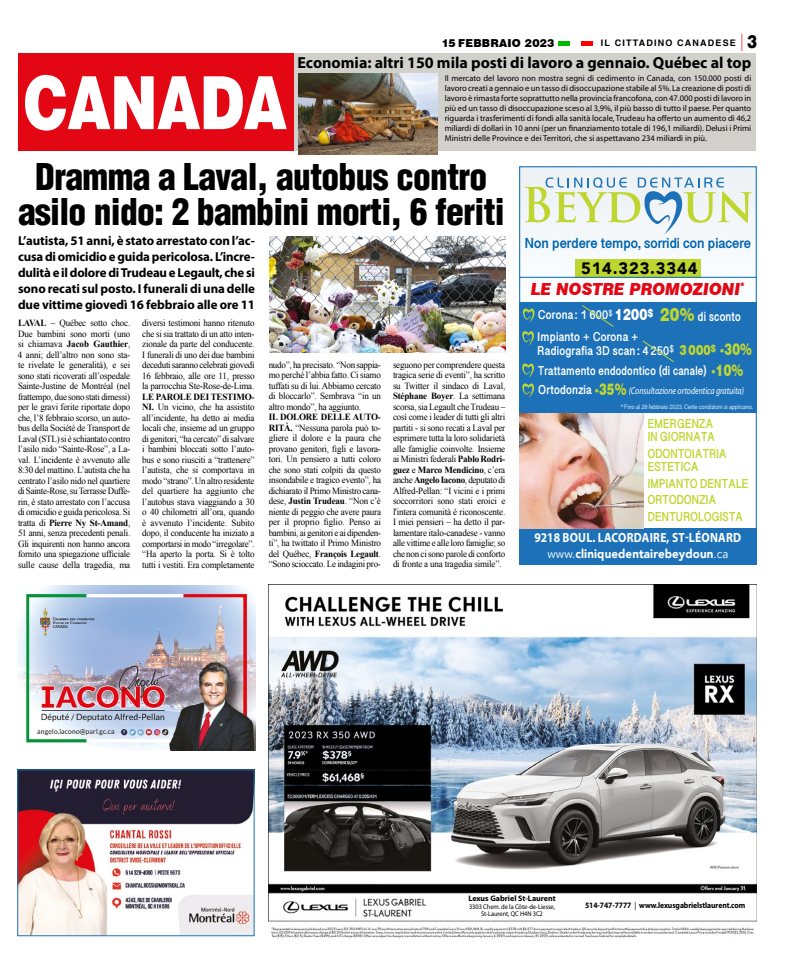
<style>
.page{position:relative;width:792px;height:972px;background:#fff}
.page>*{position:absolute;margin:0;border:0;box-sizing:border-box;transform-origin:0 0}
.t1{font:73.3px "Switzerland Black Plain";letter-spacing:-.01em;color:#fff;scale:.77 1}
.t2{font:36px/35px "Switzerland Cond Black Plain";letter-spacing:-.02em;color:#000;text-align:center}
.t3{font:italic 900 16.7px "Swiss 721 BT";color:#e30613;scale:.94 1}
.t4{font:900 16.4px "Avenir";letter-spacing:.05em;color:#000}
.t5{font:900 16.1px "Swiss 721 BT";color:#bfd630;scale:.72 1}
.t6{font:700 16px "Myriad Pro";color:#000}
.t7{font:700 14.9px "Myanmar Sangam MN";color:#0064b0;scale:.93 1}
.t8{font:700 13.5px "Myanmar Sangam MN";letter-spacing:.02em;color:#fff;scale:.8 1}
.t9{font:700 13.4px "Myriad Pro";letter-spacing:.02em;color:#fff;scale:.86 1}
.t10{font:700 13.2px/13.2px "Myanmar Sangam MN";letter-spacing:-.03em;color:#bfd630;scale:.83 1}
.t11{font:700 13.1px/14px "Myanmar Sangam MN";letter-spacing:.02em;color:#fff;scale:.85 1}
.t12{font:700 13.1px "Myanmar Sangam MN";letter-spacing:.02em;color:#fff;scale:.81 1}
.t13{font:700 13px/16px "Myriad Pro";letter-spacing:-.005em;color:#000;text-align:justify}
.t14{font:900 12.3px "Avenir";letter-spacing:.01em;color:#fff;scale:.94 1}
.t15{font:900 11px "Swiss 721 BT";letter-spacing:.02em;color:#000}
.t16{font:900 11px "Swiss 721 BT";color:#fff;scale:.77 1}
.t17{font:italic 10px "Myriad Pro";color:#fff;scale:.79 1}
.t18{font:9.4px/10.5px "Times New Roman";letter-spacing:-.02em;color:#000;text-align:justify;scale:.96 1}
.t19{font:700 9px "Switzerland";letter-spacing:.13em;color:#000}
.t20{font:8.5px/10px "Myriad Pro";color:#000;text-align:justify}
.t21{font:700 8.2px "Myriad Pro";letter-spacing:-.01em;color:#000;scale:.93 1}
.t22{font:700 8px "Myriad Pro";color:#000}
.t23{font:6.9px/7.3px "Myriad Pro";letter-spacing:-.01em;color:#000;text-align:center;scale:.93 1}
.t24{font:6.5px "Myanmar Sangam MN";color:#fffffe;scale:.87 1}
.s1{font-family:"Swiss 721 BT";font-weight:400;font-stretch:condensed;font-size:17.3px;color:#f00}
.s2{font-family:"Switzerland Black Plain";font-weight:400;font-size:18px}
.s3{font-weight:700}
.s4{font-family:"Swiss 721 BT";font-weight:900;font-size:15.7px}
.s5{font-family:"Swiss 721 BT";font-weight:900;font-size:18.2px;color:#bfd630}
.s6{font-family:"Swiss 721 BT";font-weight:900;font-size:13.9px;color:#bfd630}
.s7{font-family:"Swiss 721 BT";font-weight:900;font-size:16.1px;color:#bfd630}
.s8{font-family:"Myanmar Sangam MN";font-weight:700;font-style:normal;font-size:13.1px}
.s9{font-family:"Swiss 721 BT";font-weight:900;font-style:normal;font-size:16.1px;color:#bfd630}
.s10{font-weight:400}
</style>
<div class="page">
<div style="left:559px;top:41px;width:11px;height:5px;background:#00ba00"></div>
<div style="left:582px;top:41px;width:11px;height:5px;background:#f00"></div>
<div style="left:295px;top:53px;width:461px;height:98px;background:#d1d0cb"></div>
<div style="left:18px;top:53px;width:276px;height:98px;background:#e30613"></div>
<img style="left:17px;top:585px;width:238px;height:166px">
<img style="left:19px;top:772px;width:233px;height:162px">
<div style="left:17px;top:770px;width:237px;height:166px;border:1px solid #1c75ba"></div>
<img style="left:268px;top:584px;width:488px;height:354px">
<img style="left:269px;top:237px;width:237px;height:115px">
<img style="left:299px;top:73px;width:139px;height:82px">
<img style="left:521px;top:169px;width:233px;height:359px">
<svg style="left:524px;top:177px;width:228px;height:58px"></svg>
<div style="left:520px;top:528px;width:236px;height:37px;background:#1c71b8"></div>
<div style="left:520px;top:302px;width:236px;height:111px;background:#1c71b8"></div>
<div style="left:576px;top:259px;width:125px;height:18px;background:#bfd630"></div>
<img style="left:520px;top:414px;width:123px;height:114px">
<svg style="left:522px;top:308px;width:13px;height:15px"></svg>
<svg style="left:522px;top:331px;width:12px;height:15px"></svg>
<svg style="left:522px;top:363px;width:13px;height:35px"></svg>
<svg style="left:582px;top:305px;width:32px;height:22px"></svg>
<svg style="left:642px;top:340px;width:32px;height:22px"></svg>
<hr style="left:520px;top:277px;width:236px;height:1px;background:#0069b4">
<h1 class="t1" style="left:24px;top:55px;width:344px">CANADA</h1>
<p class="t15" style="left:442px;top:36px;width:114px">15 FEBBRAIO 2023</p>
<p class="t19" style="left:601px;top:37px;width:158px">IL CITTADINO CANADESE <span class="s1">|</span> <span class="s2">3</span></p>
<h3 class="t6" style="left:298px;top:53px;width:455px">Economia: altri 150 mila posti di lavoro a gennaio. Québec al top</h3>
<p class="t20" style="left:445px;top:73px;width:308px">Il mercato del lavoro non mostra segni di cedimento in Canada, con 150.000 posti di lavoro creati a gennaio e un tasso di disoccupazione stabile al 5%. La creazione di posti di lavoro è rimasta forte soprattutto nella provincia francofona, con 47.000 posti di lavoro in più ed un tasso di disoccupazione sceso al 3,9%, il più basso di tutto il paese. Per quanto riguarda i trasferimenti di fondi alla sanità locale, Trudeau ha offerto un aumento di 46,2 miliardi di dollari in 10 anni (per un finanziamento totale di 196,1 miliardi). Delusi i Primi Ministri delle Province e dei Territori, che si aspettavano 234 miliardi in più.</p>
<h2 class="t2" style="left:18px;top:159px;width:488px">Dramma a Laval, autobus contro asilo nido: 2 bambini morti, 6 feriti</h2>
<h3 class="t13" style="left:18px;top:233px;width:239px">L’autista, 51 anni, è stato arrestato con l’ac&shy;cusa di omicidio e guida pericolosa. L’incre&shy;dulità e il dolore di Trudeau e Legault, che si sono recati sul posto. I funerali di una delle due vittime giovedì 16 febbraio alle ore 11</h3>
<p class="t18" style="left:18px;top:318px;width:119px"><span class="s3">LAVAL</span> – Québec sotto choc.<br>Due bambini sono morti (uno si chiamava <span class="s3">Jacob Gauthier</span>, 4 anni; dell’altro non sono sta&shy;te rivelate le generalità), e sei sono stati ricoverati all’ospedale Sainte-Justine de Montréal (nel frattempo, due sono stati dimessi) per le gravi ferite riportate dopo che, l’8 febbraio scorso, un auto&shy;bus della Société de Transport de Laval (STL) si è schiantato contro l’asilo nido “Sainte-Rose”, a La&shy;val. L’incidente è avvenuto alle 8:30 del mattino. L’autista che ha centrato l’asilo nido nel quartiere di Sainte-Rose, su Terrasse Duffe&shy;rin, è stato arrestato con l’accusa di omicidio e guida pericolosa. Si tratta di <span class="s3">Pierre Ny St-Amand</span>, 51 anni, senza precedenti penali.<br>Gli inquirenti non hanno ancora fornito una spiegazione ufficiale sulle cause della tragedia, ma</p>
<p class="t18" style="left:142px;top:318px;width:119px">diversi testimoni hanno ritenuto che si sia trattato di un atto inten&shy;zionale da parte del conducente.<br>I funerali di uno dei due bambini deceduti saranno celebrati giovedì 16 febbraio, alle ore 11, presso la parrocchia Ste-Rose-de-Lima.</p>
<p class="t18" style="left:142px;top:391px;width:119px"><span class="s3">LE PAROLE DEI TESTIMO-NI.</span> Un vicino, che ha assistito all’incidente, ha detto ai media locali che, insieme ad un gruppo di genitori, “ha cercato” di salvare i bambini bloccati sotto l’auto&shy;bus e sono riusciti a “trattenere” l’autista, che si comportava in modo “strano”. Un altro residente del quartiere ha aggiunto che l’autobus stava viaggiando a 30 o 40 chilometri all’ora, quando è avvenuto l’incidente. Subito dopo, il conducente ha iniziato a comportarsi in modo “irregolare”. “Ha aperto la porta. Si è tolto tutti i vestiti. Era completamente</p>
<p class="t18" style="left:269px;top:359px;width:118px">nudo”, ha precisato. “Non sappia&shy;mo perché l’abbia fatto. Ci siamo tuffati su di lui. Abbiamo cercato di bloccarlo”. Sembrava “in un altro mondo”, ha aggiunto.</p>
<p class="t18" style="left:269px;top:411px;width:118px"><span class="s3">IL DOLORE DELLE AUTO-RITÀ.</span> “Nessuna parola può to&shy;gliere il dolore e la paura che provano genitori, figli e lavora&shy;tori. Un pensiero a tutti coloro che sono stati colpiti da questo insondabile e tragico evento”, ha dichiarato il Primo Ministro cana&shy;dese, <span class="s3">Justin Trudeau</span>. “Non c’è niente di peggio che avere paura per il proprio figlio. Penso ai bambini, ai genitori e ai dipenden&shy;ti”, ha twittato il Primo Ministro del Québec, <span class="s3">François Legault</span>. “Sono scioccato. Le indagini pro-</p>
<p class="t18" style="left:393px;top:359px;width:119px">seguono per comprendere questa tragica serie di eventi”, ha scritto su Twitter il sindaco di Laval, <span class="s3">Stéphane Boyer</span>. La settimana scorsa, sia Legault che Trudeau – così come i leader di tutti gli altri partiti - si sono recati a Laval per esprimere tutta la loro solidarietà alle famiglie coinvolte. Insieme ai Ministri federali <span class="s3">Pablo Rodri&shy;guez</span> e <span class="s3">Marco Mendicino</span>, c’era anche <span class="s3">Angelo Iacono</span>, deputato di Alfred-Pellan: “I vicini e i primi soccorritori sono stati eroici e l'intera comunità è riconoscente.<br>I miei pensieri – ha detto il par&shy;lamentare italo-canadese - vanno alle vittime e alle loro famiglie; so che non ci sono parole di conforto di fronte a una tragedia simile”.</p>
<h3 class="t7" style="left:524px;top:234px;width:245px">Non perdere tempo, sorridi con piacere</h3>
<h3 class="t4" style="left:581px;top:254px;width:118px">514.323.3344</h3>
<h3 class="t3" style="left:531px;top:279px;width:229px">LE NOSTRE PROMOZIONI<sup>*</sup></h3>
<h3 class="t8" style="left:615px;top:308px;width:159px"><span class="s4">1200</span> <span class="s5">20%</span> di sconto</h3>
<p class="t16" style="left:648px;top:306px;width:9px">$</p>
<h3 class="t11" style="left:538px;top:308px;width:89px">Corona : 1 600<sup>$</sup></h3>
<h3 class="t11" style="left:537px;top:329px;width:254px">Impianto + Corona +<br>Radiografia 3D scan : 4 250<sup>$</sup> <span class="s6">3 000</span><sup>$</sup> <span class="s7">-30%</span></h3>
<p class="t17" style="left:538px;top:384px;width:262px"><span class="s8">Ortodonzia</span> <span class="s9">-35%</span> (Consultazione ortodentica gratuita)</p>
<h3 class="t5" style="left:712px;top:361px;width:46px">-10%</h3>
<h3 class="t12" style="left:538px;top:363px;width:210px">Trattamento endodontico (di canale)</h3>
<p class="t24" style="left:621px;top:403px;width:153px">*Fino al 28 febbraio 2023. Certe condizioni si applicano.</p>
<h3 class="t10" style="left:647px;top:417px;width:83px">EMERGENZA<br>IN GIORNATA</h3>
<h3 class="t10" style="left:647px;top:447px;width:97px">ODONTOIATRIA<br>ESTETICA</h3>
<h3 class="t10" style="left:647px;top:475px;width:124px;line-height:16.5px">IMPIANTO DENTALE<br>ORTODONZIA<br>DENTUROLOGISTA</h3>
<h3 class="t9" style="left:534px;top:529px;width:242px">9218 BOUL. LACORDAIRE, ST-LÉONARD</h3>
<h3 class="t14" style="left:547px;top:543px;width:194px"><span class="s10">www.</span>cliniquedentairebeydoun<span class="s10">.ca</span></h3>
<p class="t22" style="left:468px;top:893px;width:89px">Lexus Gabriel St-Laurent</p>
<p class="t23" style="left:469px;top:902px;width:94px">3303 Chem. de la Côte-de-Liesse,<br>St-Laurent, QC H4N 3C2</p>
<p class="t21" style="left:585px;top:900px;width:174px">514-747-7777 <span class="s10">|</span> www.lexusgabrielstlaurent.com</p>
</div>
